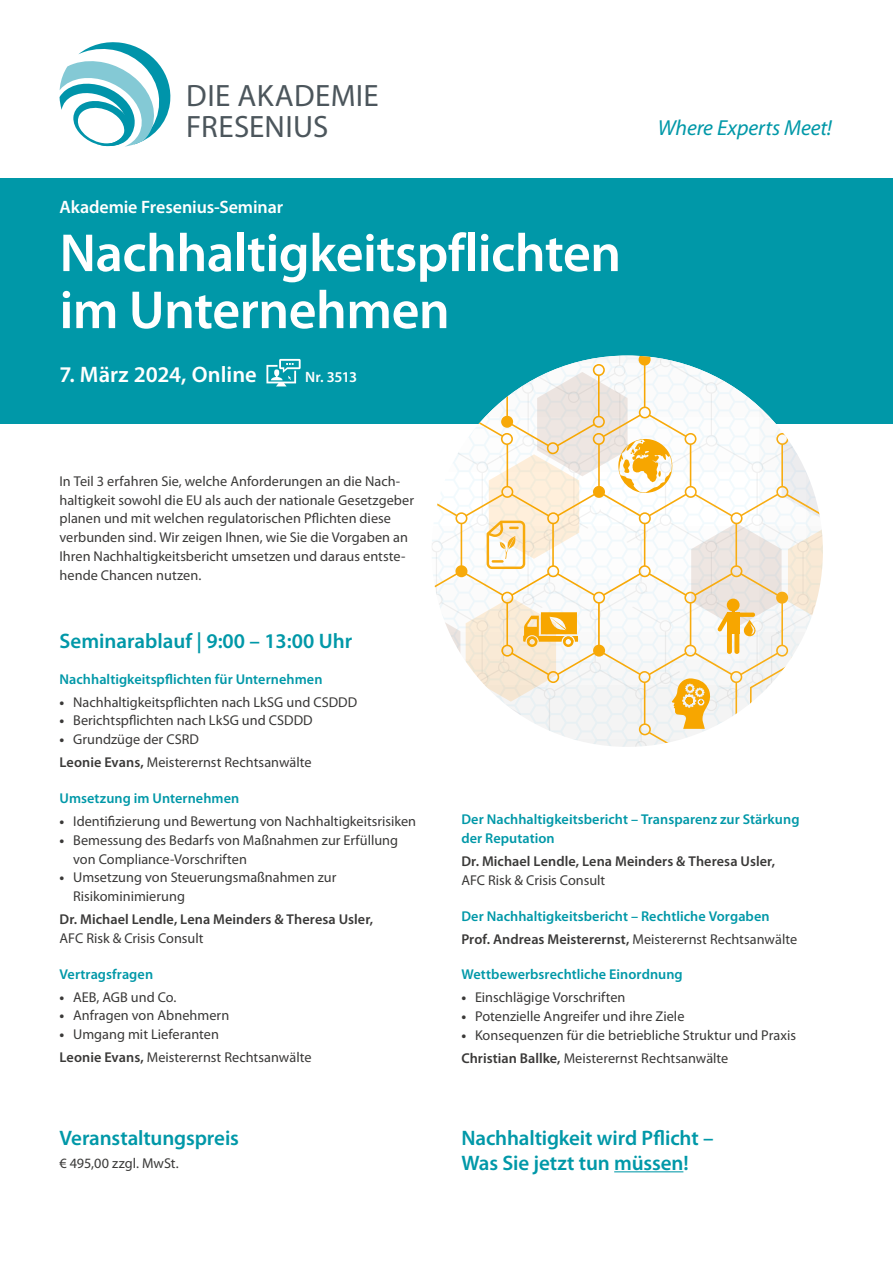
<style>
.page{position:relative;width:893px;height:1263px;background:#fff}
.page>*{position:absolute;margin:0;border:0;box-sizing:border-box;transform-origin:0 0}
.t1{font:600 54px/57px "Myriad Pro";letter-spacing:-.01em;color:#fff}
.t2{font:31.05px/31px "Myriad Pro";letter-spacing:.01em;color:#4c565c}
.t3{font:600 22.5px "Myriad Pro";color:#fff}
.t4{font:italic 21.75px "Myriad Pro";letter-spacing:-.005em;color:#0098a8}
.t5{font:600 21px/25.2px "Myriad Pro";letter-spacing:-.005em;color:#0098a8}
.t6{font:600 18px "Myriad Pro";letter-spacing:-.005em;color:#fff}
.t7{font:600 15px "Myriad Pro";letter-spacing:-.03em;color:#fff}
.t8{font:14.25px/18.8px "Myriad Pro";color:#3a3938}
.t9{font:600 14.25px/18.8px "Myriad Pro";letter-spacing:.005em;color:#0098a8}
.t10{font:600 14.25px "Myriad Pro";letter-spacing:.005em;color:#3a3938}
.s1{font-weight:700}
.s2{font-weight:600}
.s3{color:#3a3938}
.s4{font-weight:400;color:#3a3938}
</style>
<div class="page">
<div style="left:0;top:178px;width:893px;height:245px;background:#0098a8"></div>
<svg style="left:60px;top:42px;width:111px;height:105px"></svg>
<svg style="left:266px;top:359px;width:35px;height:27px"></svg>
<svg style="left:432px;top:355px;width:391px;height:392px"></svg>
<hr style="left:614px;top:1171px;width:69px;height:1px;background:#0098a8">
<h2 class="t2" style="left:186px;top:79px;width:194px">DIE AKADEMIE<br>FRESENIUS</h2>
<p class="t6" style="left:60px;top:196px;width:225px">Akademie Fresenius-Seminar</p>
<h1 class="t1" style="left:60px;top:223px;width:563px">Nachhaltigkeitspflichten im Unternehmen</h1>
<h3 class="t3" style="left:60px;top:360px;width:199px">7. März 2024, Online</h3>
<p class="t7" style="left:305px;top:367px;width:53px">Nr. 3513</p>
<p class="t8" style="left:60px;top:471px;width:356px">In Teil 3 erfahren Sie, welche Anforderungen an die Nach&shy;haltigkeit sowohl die EU als auch der nationale Gesetzgeber planen und mit welchen regulatorischen Pflichten diese verbunden sind. Wir zeigen Ihnen, wie Sie die Vorgaben an Ihren Nachhaltigkeitsbericht umsetzen und daraus entste&shy;hende Chancen nutzen.</p>
<h3 class="t4" style="left:658px;top:114px;width:176px">Where Experts Meet!</h3>
<h3 class="t5" style="left:60px;top:628px;width:294px">Seminarablauf | 9:00 – 13:00 Uhr</h3>
<p class="t9" style="left:60px;top:669px;width:264px">Nachhaltigkeitspflichten für Unternehmen</p>
<p class="t8" style="left:60px;top:692px;width:299px"><span class="s1">•</span> Nachhaltigkeitspflichten nach LkSG und CSDDD</p>
<p class="t8" style="left:60px;top:711px;width:255px"><span class="s1">•</span> Berichtspflichten nach LkSG und CSDDD</p>
<p class="t8" style="left:60px;top:728px;width:253px;line-height:23px"><span class="s1">•</span> Grundzüge der CSRD<br><span class="s2">Leonie Evans,</span> Meisterernst Rechtsanwälte</p>
<p class="t9" style="left:60px;top:788px;width:181px">Umsetzung im Unternehmen</p>
<p class="t8" style="left:60px;top:812px;width:358px"><span class="s1">•</span> Identifizierung und Bewertung von Nachhaltigkeitsrisiken</p>
<p class="t8" style="left:73px;top:830px;width:326px;text-indent:-14px"><span class="s1">•</span> Bemessung des Bedarfs von Maßnahmen zur Erfüllung von Compliance-Vorschriften</p>
<p class="t8" style="left:73px;top:868px;width:265px;text-indent:-14px"><span class="s1">•</span> Umsetzung von Steuerungsmaßnahmen zur<br>Risikominimierung</p>
<p class="t10" style="left:60px;top:910px;width:315px">Dr. Michael Lendle, Lena Meinders &amp; Theresa Usler,</p>
<p class="t8" style="left:60px;top:928px;width:145px">AFC Risk &amp; Crisis Consult</p>
<p class="t9" style="left:60px;top:964px;width:95px">Vertragsfragen</p>
<p class="t8" style="left:60px;top:987px;width:119px"><span class="s1">•</span> AEB, AGB und Co.</p>
<p class="t8" style="left:60px;top:1006px;width:171px"><span class="s1">•</span> Anfragen von Abnehmern</p>
<p class="t8" style="left:60px;top:1022px;width:253px;line-height:23px"><span class="s1">•</span> Umgang mit Lieferanten<br><span class="s2">Leonie Evans,</span> Meisterernst Rechtsanwälte</p>
<h3 class="t5" style="left:60px;top:1124px;width:181px">Veranstaltungspreis</h3>
<p class="t8" style="left:60px;top:1153px;width:121px">€ 495,00 zzgl. MwSt.</p>
<p class="t9" style="left:461px;top:810px;width:340px">Der Nachhaltigkeitsbericht – Transparenz zur Stärkung der Reputation</p>
<p class="t10" style="left:461px;top:852px;width:315px">Dr. Michael Lendle, Lena Meinders &amp; Theresa Usler,</p>
<p class="t8" style="left:461px;top:870px;width:145px">AFC Risk &amp; Crisis Consult</p>
<p class="t9" style="left:461px;top:904px;width:337px;line-height:23px">Der Nachhaltigkeitsbericht – Rechtliche Vorgaben<br><span class="s3">Prof. Andreas Meisterernst,</span> <span class="s4">Meisterernst Rechtsanwälte</span></p>
<p class="t9" style="left:461px;top:965px;width:223px">Wettbewerbsrechtliche Einordnung</p>
<p class="t8" style="left:461px;top:988px;width:166px"><span class="s1">•</span> Einschlägige Vorschriften</p>
<p class="t8" style="left:461px;top:1007px;width:225px"><span class="s1">•</span> Potenzielle Angreifer und ihre Ziele</p>
<p class="t8" style="left:461px;top:1023px;width:336px;line-height:23px"><span class="s1">•</span> Konsequenzen für die betriebliche Struktur und Praxis<br><span class="s2">Christian Ballke,</span> Meisterernst Rechtsanwälte</p>
<h3 class="t5" style="left:461px;top:1124px;width:254px">Nachhaltigkeit wird Pflicht –<br>Was Sie jetzt tun müssen!</h3>
</div>
